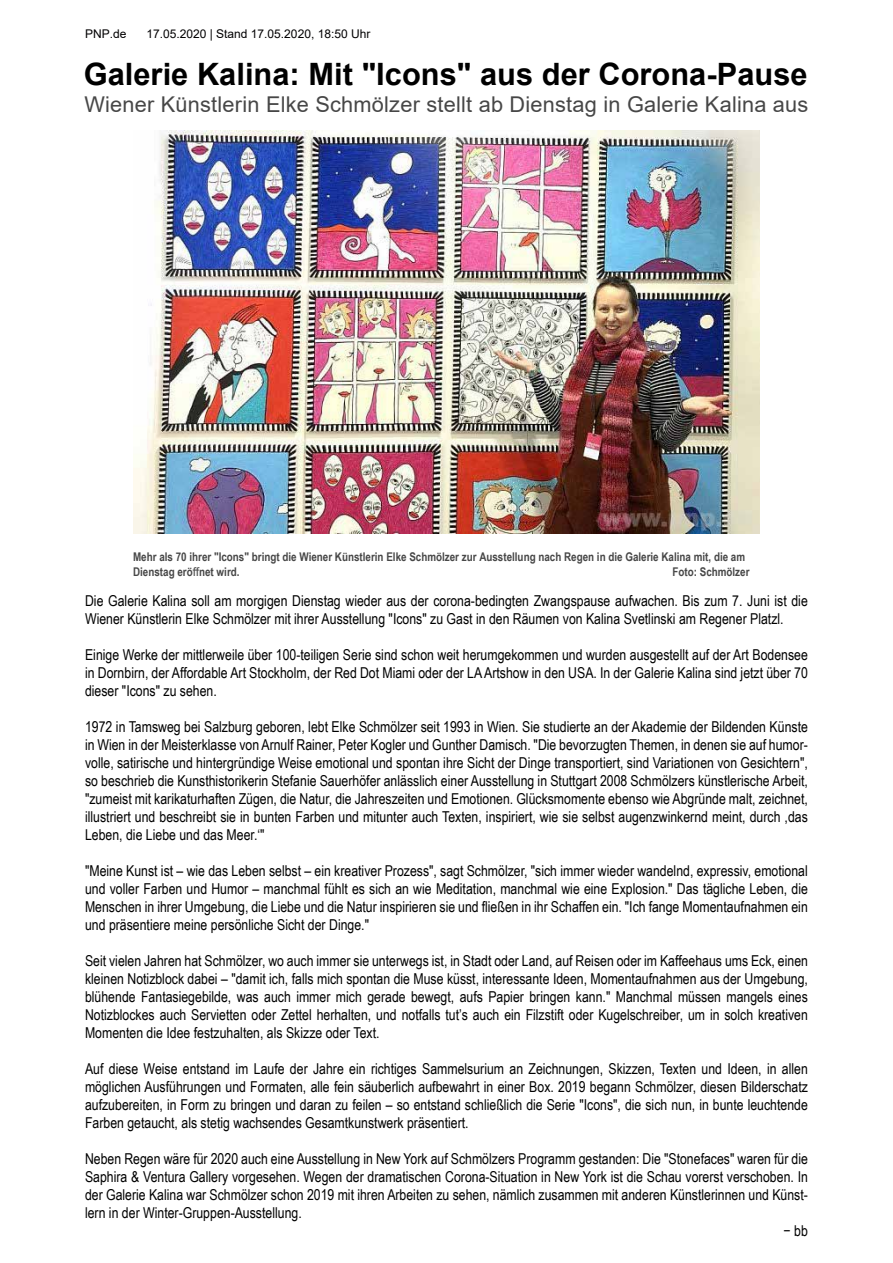
<style>
.page{position:relative;width:893px;height:1263px;background:#fff}
.page>*{position:absolute;margin:0;border:0;box-sizing:border-box;transform-origin:0 0}
.t1{font:700 30.75px "Arial";color:#000}
.t2{font:21.75px "Arial";letter-spacing:.01em;color:#474747}
.t3{font:15px/18px "Arial Narrow";color:#000;text-align:justify}
.t4{font:700 12px/14.4px "Arial Narrow";color:#474747}
.t5{font:12px "Arial";color:#020102}
.s1{font-family:"Arial";font-weight:400}
</style>
<div class="page">
<img style="left:133px;top:131px;width:627px;height:403px">
<p class="t5" style="left:85px;top:25px;width:43px">PNP.de</p>
<p class="t5" style="left:146px;top:25px;width:225px">17.05.2020 | Stand 17.05.2020, 18:50 Uhr</p>
<h1 class="t1" style="left:84px;top:52px;width:725px">Galerie Kalina: Mit "Icons" aus der Corona-Pause</h1>
<h2 class="t2" style="left:84px;top:90px;width:725px">Wiener Künstlerin Elke Schmölzer stellt ab Dienstag in Galerie Kalina aus</h2>
<p class="t4" style="left:133px;top:549px;width:614px">Mehr als 70 ihrer "Icons" bringt die Wiener Künstlerin Elke Schmölzer zur Ausstellung nach Regen in die Galerie Kalina mit, die am<br>Dienstag erö<span class="s1">ff</span>net wird.</p>
<p class="t4" style="left:672px;top:564px;width:79px">Foto: Schmölzer</p>
<p class="t3" style="left:85px;top:591px;width:724px">Die Galerie Kalina soll am morgigen Dienstag wieder aus der corona-bedingten Zwangspause aufwachen. Bis zum 7. Juni ist die<br>Wiener Künstlerin Elke Schmölzer mit ihrer Ausstellung "Icons" zu Gast in den Räumen von Kalina Svetlinski am Regener Platzl.</p>
<p class="t3" style="left:85px;top:645px;width:724px">Einige Werke der mittlerweile über 100-teiligen Serie sind schon weit herumgekommen und wurden ausgestellt auf der Art Bodensee in Dornbirn, der Affordable Art Stockholm, der Red Dot Miami oder der LA Artshow in den USA. In der Galerie Kalina sind jetzt über 70 dieser "Icons" zu sehen.</p>
<p class="t3" style="left:85px;top:717px;width:724px">1972 in Tamsweg bei Salzburg geboren, lebt Elke Schmölzer seit 1993 in Wien. Sie studierte an der Akademie der Bildenden Künste in Wien in der Meisterklasse von Arnulf Rainer, Peter Kogler und Gunther Damisch. "Die bevorzugten Themen, in denen sie auf humor&shy;volle, satirische und hintergründige Weise emotional und spontan ihre Sicht der Dinge transportiert, sind Variationen von Gesichtern", so beschrieb die Kunsthistorikerin Stefanie Sauerhöfer anlässlich einer Ausstellung in Stuttgart 2008 Schmölzers künstlerische Arbeit, "zumeist mit karikaturhaften Zügen, die Natur, die Jahreszeiten und Emotionen. Glücksmomente ebenso wie Abgründe malt, zeichnet, illustriert und beschreibt sie in bunten Farben und mitunter auch Texten, inspiriert, wie sie selbst augenzwinkernd meint, durch ,das Leben, die Liebe und das Meer.‘"</p>
<p class="t3" style="left:85px;top:861px;width:724px">"Meine Kunst ist – wie das Leben selbst – ein kreativer Prozess", sagt Schmölzer, "sich immer wieder wandelnd, expressiv, emotional und voller Farben und Humor – manchmal fühlt es sich an wie Meditation, manchmal wie eine Explosion." Das tägliche Leben, die Menschen in ihrer Umgebung, die Liebe und die Natur inspirieren sie und fließen in ihr Schaffen ein. "Ich fange Momentaufnahmen ein und präsentiere meine persönliche Sicht der Dinge."</p>
<p class="t3" style="left:85px;top:951px;width:724px">Seit vielen Jahren hat Schmölzer, wo auch immer sie unterwegs ist, in Stadt oder Land, auf Reisen oder im Kaffeehaus ums Eck, einen kleinen Notizblock dabei – "damit ich, falls mich spontan die Muse küsst, interessante Ideen, Momentaufnahmen aus der Umgebung, blühende Fantasiegebilde, was auch immer mich gerade bewegt, aufs Papier bringen kann." Manchmal müssen mangels eines Notizblockes auch Servietten oder Zettel herhalten, und notfalls tut’s auch ein Filzstift oder Kugelschreiber, um in solch kreativen Momenten die Idee festzuhalten, als Skizze oder Text.</p>
<p class="t3" style="left:85px;top:1059px;width:724px">Auf diese Weise entstand im Laufe der Jahre ein richtiges Sammelsurium an Zeichnungen, Skizzen, Texten und Ideen, in allen möglichen Ausführungen und Formaten, alle fein säuberlich aufbewahrt in einer Box. 2019 begann Schmölzer, diesen Bilderschatz aufzubereiten, in Form zu bringen und daran zu feilen – so entstand schließlich die Serie "Icons", die sich nun, in bunte leuchtende Farben getaucht, als stetig wachsendes Gesamtkunstwerk präsentiert.</p>
<p class="t3" style="left:85px;top:1149px;width:724px">Neben Regen wäre für 2020 auch eine Ausstellung in New York auf Schmölzers Programm gestanden: Die "Stonefaces" waren für die</p>
<p class="t3" style="left:85px;top:1167px;width:724px">Saphira &amp; Ventura Gallery vorgesehen. Wegen der dramatischen Corona-Situation in New York ist die Schau vorerst verschoben. In</p>
<p class="t3" style="left:85px;top:1185px;width:724px">der Galerie Kalina war Schmölzer schon 2019 mit ihren Arbeiten zu sehen, nämlich zusammen mit anderen Künstlerinnen und Künst-</p>
<p class="t3" style="left:85px;top:1203px;width:218px">lern in der Winter-Gruppen-Ausstellung.</p>
<p class="t3" style="left:784px;top:1221px;width:26px">− bb</p>
</div>
